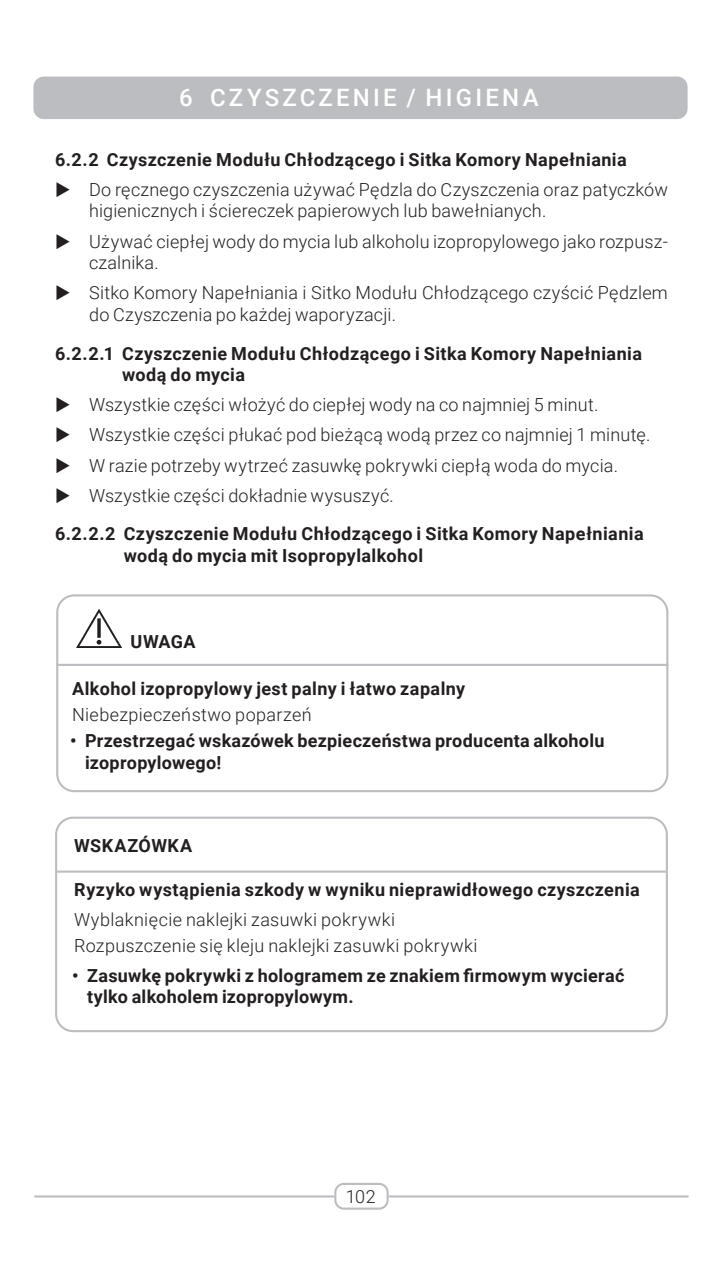
<style>
.page{position:relative;width:723px;height:1276px;background:#fff}
.page>*{position:absolute;margin:0;border:0;box-sizing:border-box;transform-origin:0 0}
.Kapitel{font:500 24px "Roboto";letter-spacing:.135em;color:#fff}
.Zwischenüberschrift{font:300 18px/21.6px "Roboto";letter-spacing:.015em;color:#231f20}
.Ziel_Zwischenübersch{font:700 18px/21.6px "Roboto";letter-spacing:.02em;color:#231f20}
.Zwischenüberschrift-2{font:700 18px "Roboto";letter-spacing:.025em;color:#231f20}
</style>
<div class="page">
<div style="left:334px;top:1182px;width:55px;height:27px;border:2px solid #bcbdc0;border-radius:9px"></div>
<hr style="left:34px;top:1195px;width:300px;height:2px;background:#bcbdc0">
<hr style="left:389px;top:1195px;width:299px;height:2px;background:#bcbdc0">
<div style="left:33px;top:77px;width:654px;height:42px;background:#bcbdc0;border-radius:10px"></div>
<svg style="left:76px;top:609px;width:46px;height:39px"></svg>
<div style="left:56px;top:594px;width:612px;height:198px;border:2px solid #bcbdc0;border-radius:17px"></div>
<hr style="left:56px;top:664px;width:612px;height:2px;background:#bcbdc0">
<div style="left:55px;top:816px;width:613px;height:216px;border:2px solid #bcbdc0;border-radius:17px"></div>
<hr style="left:56px;top:870px;width:610px;height:2px;background:#bcbdc0">
<p class="Kapitel" style="left:179px;top:81px;width:361px">6 CZYSZCZENIE / HIGIENA</p>
<p class="Ziel_Zwischenübersch" style="left:55px;top:148px;width:573px">6.2.2 Czyszczenie Modułu Chłodzącego i Sitka Komory Napełniania</p>
<p class="Zwischenüberschrift" style="left:89px;top:178px;width:580px">Do ręcznego czyszczenia używać Pędzla do Czyszczenia oraz patyczków higienicznych i ściereczek papierowych lub bawełnianych.</p>
<p class="Zwischenüberschrift" style="left:89px;top:230px;width:580px">Używać ciepłej wody do mycia lub alkoholu izopropylowego jako rozpusz&shy;czalnika.</p>
<p class="Zwischenüberschrift" style="left:89px;top:281px;width:580px">Sitko Komory Napełniania i Sitko Modułu Chłodzącego czyścić Pędzlem do Czyszczenia po każdej waporyzacji.</p>
<p class="Ziel_Zwischenübersch" style="left:122px;top:342px;width:521px;text-indent:-67px">6.2.2.1 Czyszczenie Modułu Chłodzącego i Sitka Komory Napełniania wodą do mycia</p>
<p class="Zwischenüberschrift" style="left:89px;top:393px;width:511px">Wszystkie części włożyć do ciepłej wody na co najmniej 5 minut.</p>
<p class="Zwischenüberschrift" style="left:89px;top:423px;width:563px">Wszystkie części płukać pod bieżącą wodą przez co najmniej 1 minutę.</p>
<p class="Zwischenüberschrift" style="left:89px;top:453px;width:530px">W razie potrzeby wytrzeć zasuwkę pokrywki ciepłą woda do mycia.</p>
<p class="Zwischenüberschrift" style="left:89px;top:484px;width:306px">Wszystkie części dokładnie wysuszyć.</p>
<p class="Ziel_Zwischenübersch" style="left:124px;top:522px;width:521px;text-indent:-69px">6.2.2.2 Czyszczenie Modułu Chłodzącego i Sitka Komory Napełniania wodą do mycia mit Isopropylalkohol</p>
<p class="Zwischenüberschrift-2" style="left:131px;top:629px;width:67px">UWAGA</p>
<p class="Zwischenüberschrift-2" style="left:72px;top:676px;width:395px">Alkohol izopropylowy jest palny i łatwo zapalny</p>
<p class="Zwischenüberschrift" style="left:72px;top:703px;width:241px">Niebezpieczeństwo poparzeń</p>
<p class="Ziel_Zwischenübersch" style="left:85px;top:729px;width:521px;text-indent:-15px">• Przestrzegać wskazówek bezpieczeństwa producenta alkoholu izopropylowego!</p>
<p class="Zwischenüberschrift-2" style="left:74px;top:833px;width:120px">WSKAZÓWKA</p>
<p class="Zwischenüberschrift-2" style="left:74px;top:876px;width:567px">Ryzyko wystąpienia szkody w wyniku nieprawidłowego czyszczenia</p>
<p class="Zwischenüberschrift" style="left:74px;top:908px;width:322px">Wyblaknięcie naklejki zasuwki pokrywki</p>
<p class="Zwischenüberschrift" style="left:74px;top:933px;width:405px">Rozpuszczenie się kleju naklejki zasuwki pokrywki</p>
<p class="Ziel_Zwischenübersch" style="left:87px;top:964px;width:539px;text-indent:-15px">• Zasuwkę pokrywki z hologramem ze znakiem firmowym wycierać tylko alkoholem izopropylowym.</p>
<p class="Zwischenüberschrift" style="left:346px;top:1185px;width:32px">102</p>
</div>
